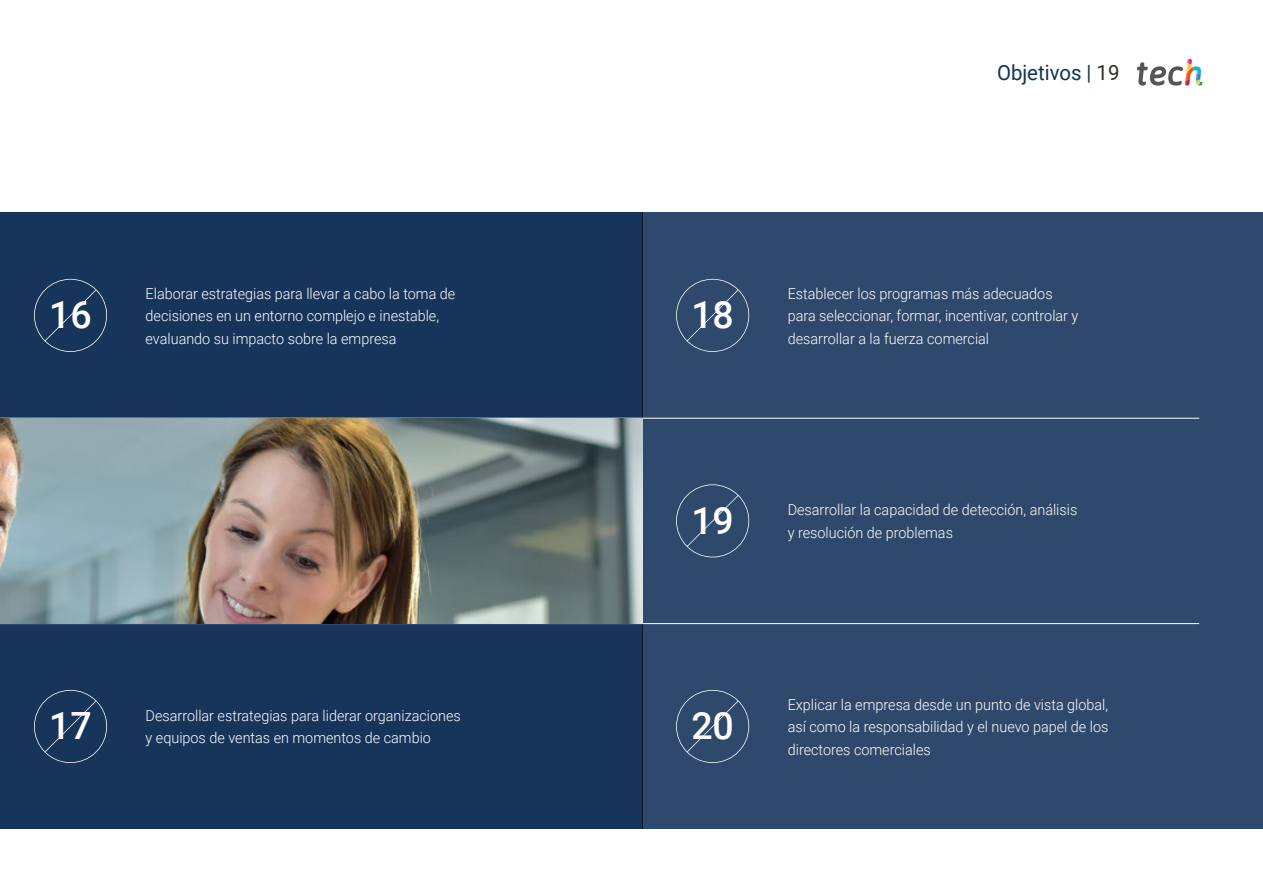
<style>
.page{position:relative;width:1263px;height:893px;background:#fff}
.page>*{position:absolute;margin:0;border:0;box-sizing:border-box;transform-origin:0 0}
.t1{font:500 37.5px "Roboto";color:#fff}
.t2{font:21px "Roboto";color:#123352}
.t3{font:300 15px/22.5px "Roboto";color:#fff;scale:.96 1}
.s1{color:#312e20}
</style>
<div class="page">
<div style="left:0;top:213px;width:642px;height:616px;background:#17355b"></div>
<div style="left:642px;top:213px;width:621px;height:616px;background:#2e496b"></div>
<svg style="left:34px;top:279px;width:73px;height:73px"></svg>
<svg style="left:34px;top:690px;width:73px;height:73px"></svg>
<svg style="left:676px;top:279px;width:73px;height:73px"></svg>
<svg style="left:676px;top:484px;width:73px;height:73px"></svg>
<svg style="left:676px;top:690px;width:73px;height:73px"></svg>
<hr style="left:0;top:418px;width:1199px;height:1px;background:#fff">
<hr style="left:0;top:623px;width:1199px;height:1px;background:#fff">
<img style="left:0;top:418px;width:642px;height:205px">
<svg style="left:1137px;top:59px;width:65px;height:27px"></svg>
<h1 class="t1" style="left:49px;top:288px;width:44px">16</h1>
<p class="t3" style="left:146px;top:281px;width:324px">Elaborar estrategias para llevar a cabo la toma de decisiones en un entorno complejo e inestable, evaluando su impacto sobre la empresa</p>
<h1 class="t1" style="left:49px;top:699px;width:44px">17</h1>
<p class="t3" style="left:146px;top:704px;width:330px">Desarrollar estrategias para liderar organizaciones y equipos de ventas en momentos de cambio</p>
<h2 class="t2" style="left:997px;top:57px;width:124px">Objetivos | <span class="s1">19</span></h2>
<h1 class="t1" style="left:691px;top:288px;width:44px">18</h1>
<p class="t3" style="left:788px;top:281px;width:304px">Establecer los programas más adecuados para seleccionar, formar, incentivar, controlar y desarrollar a la fuerza comercial</p>
<h1 class="t1" style="left:691px;top:494px;width:44px">19</h1>
<p class="t3" style="left:788px;top:498px;width:303px">Desarrollar la capacidad de detección, análisis y resolución de problemas</p>
<h1 class="t1" style="left:691px;top:699px;width:44px">20</h1>
<p class="t3" style="left:788px;top:692px;width:336px;text-align:justify">Explicar la empresa desde un punto de vista global, así como la responsabilidad y el nuevo papel de los directores comerciales</p>
</div>
